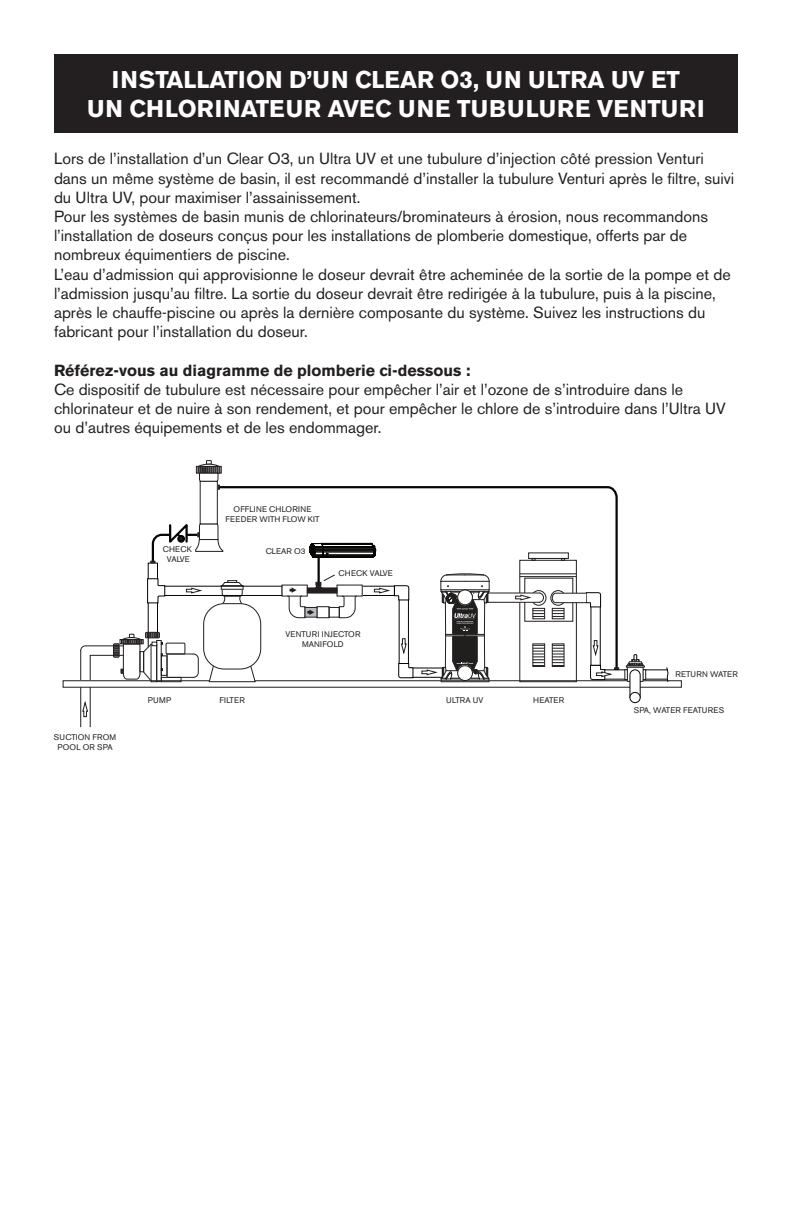
<style>
.page{position:relative;width:792px;height:1224px;background:#fff}
.page>*{position:absolute;margin:0;border:0;box-sizing:border-box;transform-origin:0 0}
.t1{font:700 24px "Akzidenz Grotesk BE";letter-spacing:.04em;color:#fff}
.t2{font:700 24px "Akzidenz Grotesk BE";color:#fff}
.Body{font:16px/19.2px "Akzidenz Grotesk BE";color:#231f20}
.Body-2{font:700 16px "Akzidenz Grotesk BE";color:#231f20}
.t3{font:8.2px/9.8px "Akzidenz Grotesk BE";letter-spacing:.02em;color:#231f20;text-align:center}
.t4{font:8.2px "Akzidenz Grotesk BE";color:#231f20}
</style>
<div class="page">
<div style="left:54px;top:54px;width:684px;height:78px;background:#231f20"></div>
<div style="left:80px;top:645px;width:50px;height:11px;border:1px solid #231f20;border-radius:5px"></div>
<div style="left:63px;top:680px;width:619px;height:8px;border:1px solid #231f20"></div>
<svg style="left:221px;top:486px;width:397px;height:184px"></svg>
<div style="left:204px;top:604px;width:57px;height:65px;background:#fff;border-radius:20px"></div>
<div style="left:113px;top:643px;width:7px;height:15px;border:1px solid #231f20"></div>
<div style="left:399px;top:592px;width:10px;height:72px;border:1px solid #050504"></div>
<div style="left:161px;top:586px;width:121px;height:10px;border:1px solid #050504"></div>
<div style="left:362px;top:586px;width:33px;height:10px;border:1px solid #050504"></div>
<div style="left:405px;top:668px;width:38px;height:10px;border:1px solid #050504"></div>
<svg style="left:398px;top:663px;width:16px;height:16px"></svg>
<svg style="left:421px;top:573px;width:124px;height:109px"></svg>
<svg style="left:374px;top:585px;width:36px;height:16px"></svg>
<svg style="left:666px;top:667px;width:3px;height:15px"></svg>
<svg style="left:401px;top:638px;width:6px;height:16px"></svg>
<div style="left:196px;top:466px;width:26px;height:8px;border:1px solid #231f20"></div>
<svg style="left:197px;top:460px;width:24px;height:30px"></svg>
<div style="left:200px;top:481px;width:17px;height:43px;background:#fff"></div>
<div style="left:200px;top:481px;width:18px;height:43px;border:1px solid #231f20"></div>
<div style="left:591px;top:599px;width:10px;height:67px;border:1px solid #050504"></div>
<svg style="left:590px;top:665px;width:29px;height:15px"></svg>
<svg style="left:592px;top:640px;width:7px;height:15px"></svg>
<div style="left:624px;top:669px;width:4px;height:11px;border:1px solid #211e1e"></div>
<svg style="left:625px;top:654px;width:21px;height:44px"></svg>
<div style="left:630px;top:692px;width:10px;height:11px;background:#fff;border-radius:50%"></div>
<div style="left:630px;top:692px;width:11px;height:11px;border:1px solid #050504;border-radius:50%"></div>
<svg style="left:82px;top:702px;width:6px;height:15px"></svg>
<svg style="left:114px;top:520px;width:142px;height:163px"></svg>
<div style="left:177px;top:535px;width:8px;height:8px;border:2px solid #050504;border-radius:50%"></div>
<svg style="left:552px;top:592px;width:49px;height:25px"></svg>
<div style="left:337px;top:585px;width:25px;height:11px;background:#fff"></div>
<div style="left:337px;top:585px;width:26px;height:11px;border:1px solid #231f20"></div>
<div style="left:282px;top:585px;width:25px;height:11px;background:#fff"></div>
<svg style="left:287px;top:574px;width:71px;height:45px"></svg>
<hr style="left:318px;top:557px;width:2px;height:25px;background:#050504">
<p class="t2" style="left:112px;top:66px;width:570px">INSTALLATION D’UN CLEAR O3, UN ULTRA UV ET</p>
<p class="t1" style="left:87px;top:94px;width:619px">UN CHLORINATEUR AVEC UNE TUBULURE VENTURI</p>
<p class="Body" style="left:54px;top:149px;width:682px">Lors de l’installation d’un Clear O3, un Ultra UV et une tubulure d’injection côté pression Venturi dans un même système de basin, il est recommandé d’installer la tubulure Venturi après le filtre, suivi du Ultra UV, pour maximiser l’assainissement.</p>
<p class="Body" style="left:54px;top:207px;width:656px">Pour les systèmes de basin munis de chlorinateurs/brominateurs à érosion, nous recommandons l’installation de doseurs conçus pour les installations de plomberie domestique, offerts par de nombreux équimentiers de piscine.</p>
<p class="Body" style="left:54px;top:265px;width:678px">L’eau d’admission qui approvisionne le doseur devrait être acheminée de la sortie de la pompe et de l’admission jusqu’au filtre. La sortie du doseur devrait être redirigée à la tubulure, puis à la piscine, après le chauffe-piscine ou après la dernière composante du système. Suivez les instructions du fabricant pour l’installation du doseur.</p>
<p class="Body-2" style="left:54px;top:361px;width:418px">Référez-vous au diagramme de plomberie ci-dessous :</p>
<p class="Body" style="left:54px;top:380px;width:673px">Ce dispositif de tubulure est nécessaire pour empêcher l’air et l’ozone de s’introduire dans le chlorinateur et de nuire à son rendement, et pour empêcher le chlore de s’introduire dans l’Ultra UV ou d’autres équipements et de les endommager.</p>
<p class="t3" style="left:226px;top:504px;width:95px">OFFLINE CHLORINE<br>FEEDER WITH FLOW KIT</p>
<p class="t3" style="left:163px;top:544px;width:31px">CHECK</p>
<p class="t3" style="left:266px;top:546px;width:41px">CLEAR O3</p>
<p class="t3" style="left:167px;top:554px;width:24px">VALVE</p>
<p class="t3" style="left:339px;top:568px;width:56px">CHECK VALVE</p>
<p class="t3" style="left:54px;top:732px;width:64px">SUCTION FROM<br>POOL OR SPA</p>
<p class="t3" style="left:286px;top:629px;width:76px">VENTURI INJECTOR<br>MANIFOLD</p>
<p class="t3" style="left:148px;top:695px;width:25px">PUMP</p>
<p class="t3" style="left:220px;top:695px;width:27px">FILTER</p>
<p class="t3" style="left:446px;top:695px;width:39px">ULTRA UV</p>
<p class="t3" style="left:533px;top:695px;width:32px">HEATER</p>
<p class="t4" style="left:675px;top:669px;width:64px">RETURN WATER</p>
<p class="t4" style="left:634px;top:705px;width:92px">SPA, WATER FEATURES</p>
</div>
